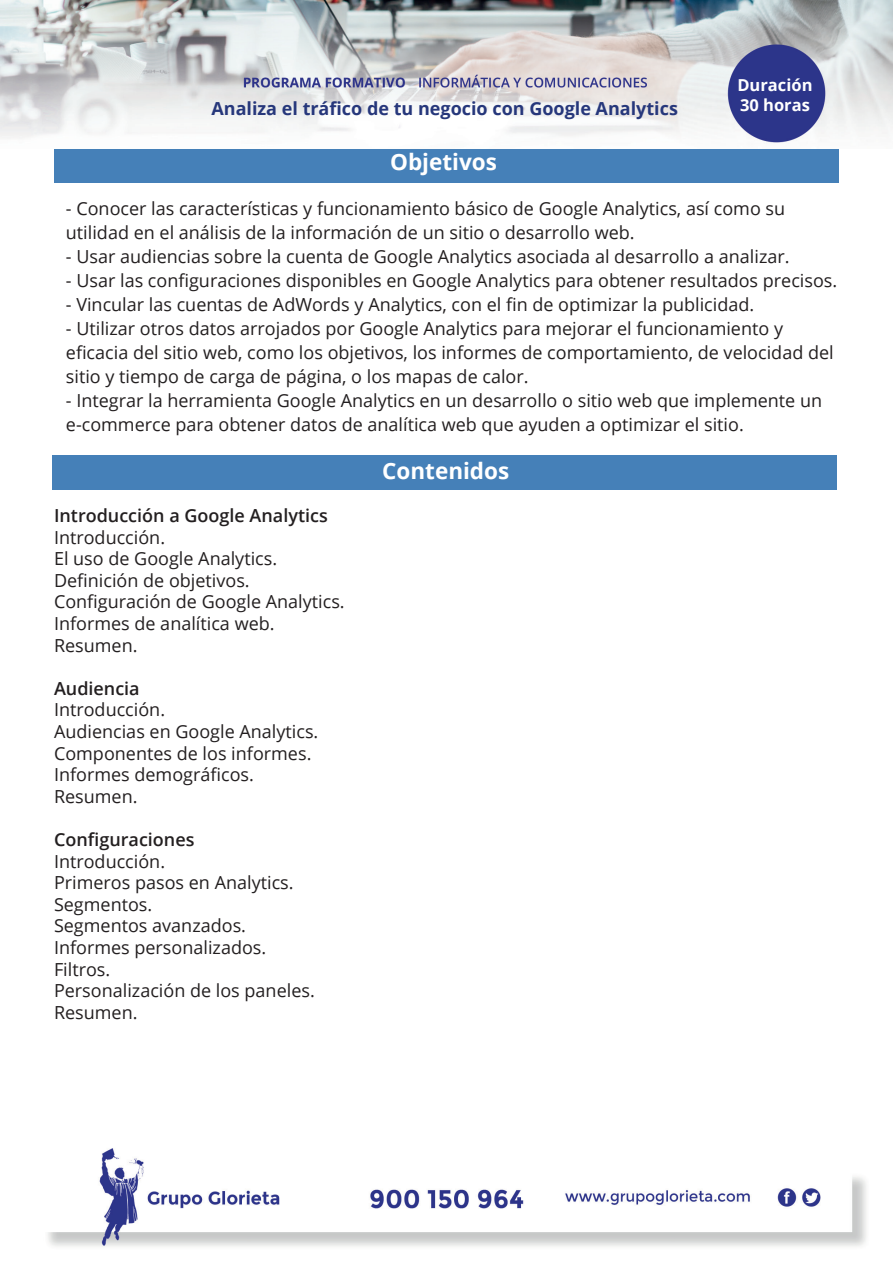
<style>
.page{position:relative;width:893px;height:1263px;background:#fff}
.page>*{position:absolute;margin:0;border:0;box-sizing:border-box;transform-origin:0 0}
.t1{font:700 22.5px "Open Sans";color:#fff}
.t2{font:18px/21.6px "Open Sans";color:#231f20}
.t3{font:600 18px "Open Sans";color:#231f20}
.t4{font:700 18px "Open Sans";color:#26377b}
.t5{font:700 16.5px/19.8px "Open Sans";color:#fff}
</style>
<div class="page">
<img style="left:48px;top:1148px;width:819px;height:99px">
<div style="left:54px;top:148px;width:785px;height:34px;background:#4580b8"></div>
<div style="left:52px;top:455px;width:785px;height:34px;background:#4580b8"></div>
<img style="left:0;top:0;width:893px;height:143px">
<p class="t4" style="left:211px;top:96px;width:468px">Analiza el tráfico de tu negocio con Google Analytics</p>
<p class="t1" style="left:390px;top:146px;width:108px">Objetivos</p>
<p class="t5" style="left:737px;top:75px;width:77px">Duración<br>30 horas</p>
<p class="t2" style="left:66px;top:196px;width:721px;line-height:24px">- Conocer las características y funcionamiento básico de Google Analytics, así como su utilidad en el análisis de la información de un sitio o desarrollo web.</p>
<p class="t2" style="left:66px;top:245px;width:725px">- Usar audiencias sobre la cuenta de Google Analytics asociada al desarrollo a analizar.</p>
<p class="t2" style="left:66px;top:269px;width:773px">- Usar las configuraciones disponibles en Google Analytics para obtener resultados precisos.</p>
<p class="t2" style="left:66px;top:293px;width:690px">- Vincular las cuentas de AdWords y Analytics, con el fin de optimizar la publicidad.</p>
<p class="t2" style="left:66px;top:316px;width:769px;line-height:24px">- Utilizar otros datos arrojados por Google Analytics para mejorar el funcionamiento y eficacia del sitio web, como los objetivos, los informes de comportamiento, de velocidad del sitio y tiempo de carga de página, o los mapas de calor.</p>
<p class="t2" style="left:66px;top:388px;width:758px;line-height:24px">- Integrar la herramienta Google Analytics en un desarrollo o sitio web que implemente un e-commerce para obtener datos de analítica web que ayuden a optimizar el sitio.</p>
<p class="t3" style="left:54px;top:503px;width:275px">Introducción a Google Analytics</p>
<p class="t2" style="left:54px;top:526px;width:292px">Introducción.<br>El uso de Google Analytics.<br>Definición de objetivos.<br>Configuración de Google Analytics.<br>Informes de analítica web.<br>Resumen.</p>
<p class="t3" style="left:54px;top:676px;width:87px">Audiencia</p>
<p class="t2" style="left:54px;top:698px;width:266px">Introducción.<br>Audiencias en Google Analytics.<br>Componentes de los informes.<br>Informes demográficos.<br>Resumen.</p>
<p class="t3" style="left:54px;top:827px;width:142px">Configuraciones</p>
<p class="t2" style="left:54px;top:850px;width:262px">Introducción.<br>Primeros pasos en Analytics.<br>Segmentos.<br>Segmentos avanzados.<br>Informes personalizados.<br>Filtros.<br>Personalización de los paneles.<br>Resumen.</p>
<p class="t1" style="left:382px;top:455px;width:129px">Contenidos</p>
</div>
